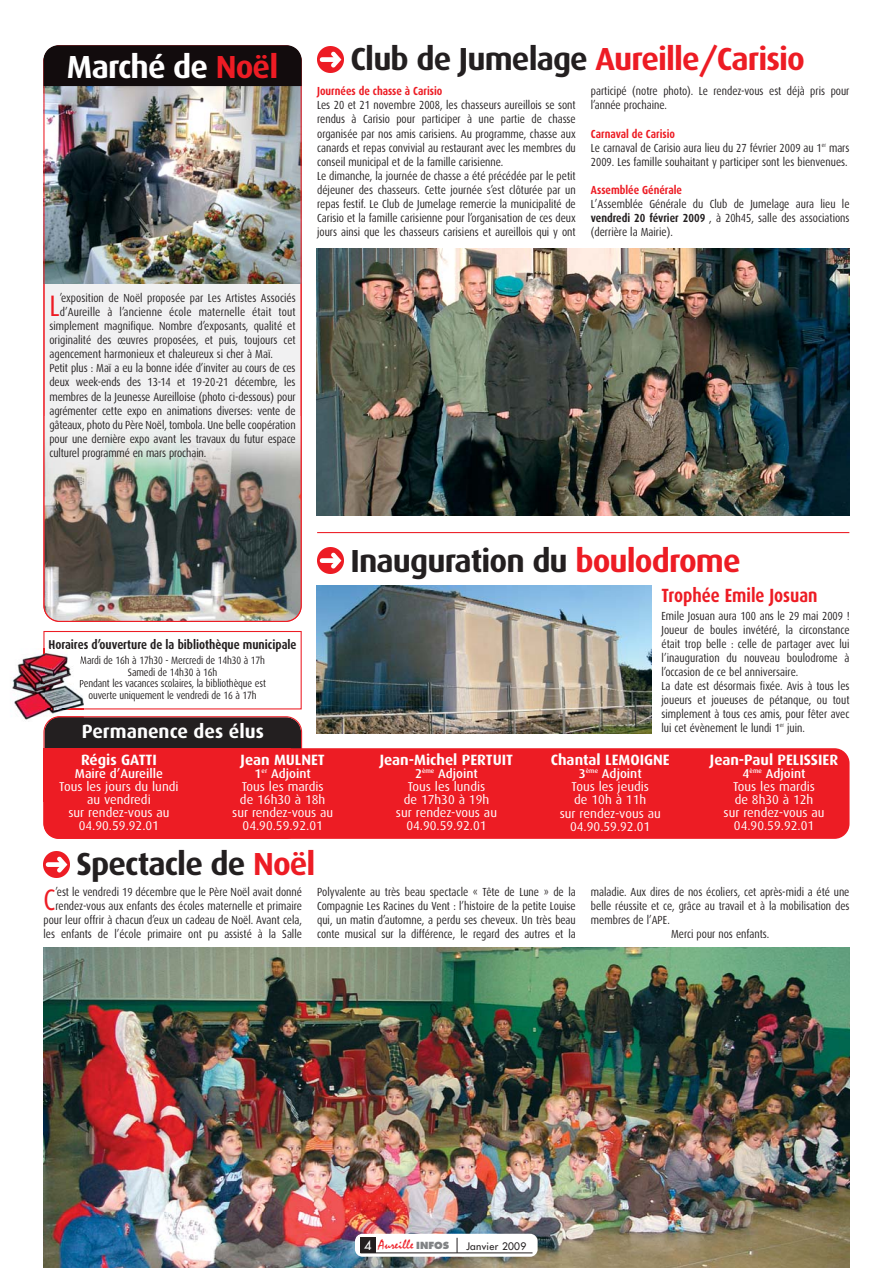
<style>
.page{position:relative;width:893px;height:1268px;background:#fff}
.page>*{position:absolute;margin:0;border:0;box-sizing:border-box;transform-origin:0 0}
.t1{font:700 31.95px "Dax";letter-spacing:-.03em;color:#231f20}
.t2{font:700 31.95px "Dax";letter-spacing:-.03em;color:#ed1c24}
.t3{font:700 31.95px "Dax";letter-spacing:-.03em;color:#fff}
.t4{font:29.55px "Dax";color:#ed1c24;scale:.85 1}
.t5{font:700 19.2px "Dax";color:#ed1c24;scale:.85 1}
.t6{font:700 19.2px "Dax";color:#fff}
.t7{font:700 14.85px "Dax";color:#fff}
.t8{font:13.8px "Mistral";letter-spacing:.005em;color:#ed1c24}
.t9{font:12.75px/13px "Dax";color:#fff;text-align:center}
.t10{font:700 12.75px "Dax";color:#231f20;scale:.85 1}
.t11{font:500 12.75px "Dax";color:#fff}
.t12{font:11.7px/14.1px "Dax";color:#231f20;scale:.85 1}
.t13{font:700 11.7px "Dax";color:#ed1c24;scale:.85 1}
.t14{font:10.65px/11.9px "Dax";letter-spacing:-.01em;color:#231f20;text-align:center;scale:.85 1}
.t15{font:10.05px "Futura";letter-spacing:.03em;color:#231f20}
.s1{color:#ed1c24}
.s2{color:#231f20}
.s3{font-weight:700;color:#ed1c24}
.s4{font-weight:700}
.s5{font-weight:500}
.s6{font-family:"Futura";font-size:12.75px;color:#fff}
.s7{font-family:"Futura";font-weight:800;font-size:9.6px;color:#808284}
</style>
<div class="page">
<img style="left:43px;top:948px;width:806px;height:320px">
<div style="left:355px;top:1234px;width:183px;height:23px;background:#fff;border-radius:8px"></div>
<div style="left:360px;top:1238px;width:16px;height:15px;background:#231f20"></div>
<hr style="left:360px;top:1253px;width:172px;height:1px;background:#231f20">
<svg style="left:457px;top:1238px;width:1px;height:15px"></svg>
<img style="left:317px;top:46px;width:26px;height:26px">
<img style="left:317px;top:547px;width:26px;height:26px">
<img style="left:43px;top:851px;width:27px;height:26px">
<hr style="left:317px;top:532px;width:532px;height:1px;background:#ed1c24">
<img style="left:317px;top:248px;width:532px;height:268px">
<img style="left:317px;top:586px;width:334px;height:148px">
<svg style="left:43px;top:716px;width:259px;height:122px;background:#2f2426"></svg>
<div style="left:43px;top:748px;width:806px;height:91px;background:#ed1c24;border-radius:15px"></div>
<div style="left:43px;top:748px;width:248px;height:53px;background:#ed1c24"></div>
<img style="left:43px;top:86px;width:259px;height:536px">
<div style="left:43px;top:45px;width:259px;height:41px;background:#120c0d"></div>
<div style="left:43px;top:631px;width:259px;height:78px;border:1px solid #ed1c24"></div>
<img style="left:10px;top:648px;width:74px;height:74px">
<img style="left:47px;top:716px;width:37px;height:6px">
<img style="left:49px;top:648px;width:35px;height:1px">
<svg style="left:80px;top:655px;width:4px;height:9px"></svg>
<svg style="left:80px;top:679px;width:4px;height:9px"></svg>
<h1 class="t3" style="left:67px;top:53px;width:213px">Marché de <span class="s1">Noël</span></h1>
<h1 class="t2" style="left:351px;top:45px;width:456px"><span class="s2">Club de Jumelage</span> Aureille/Carisio</h1>
<p class="t13" style="left:317px;top:86px;width:149px">Journées de chasse à Carisio</p>
<p class="t12" style="left:317px;top:99px;width:306px">Les 20 et 21 novembre 2008, les chasseurs aureillois se sont rendus à Carisio pour participer à une partie de chasse organisée par nos amis carisiens. Au programme, chasse aux canards et repas convivial au restaurant avec les membres du conseil municipal et de la famille carisienne.<br>Le dimanche, la journée de chasse a été précédée par le petit déjeuner des chasseurs. Cette journée s’est clôturée par un repas festif. Le Club de Jumelage remercie la municipalité de Carisio et la famille carisienne pour l’organisation de ces deux jours ainsi que les chasseurs carisiens et aureillois qui y ont</p>
<p class="t12" style="left:591px;top:85px;width:306px">participé (notre photo). Le rendez-vous est déjà pris pour l’année prochaine.</p>
<p class="t12" style="left:591px;top:127px;width:306px"><span class="s3">Carnaval de Carisio<br></span>Le carnaval de Carisio aura lieu du 27 février 2009 au 1<sup>er</sup> mars<br>2009. Les famille souhaitant y participer sont les bienvenues.</p>
<p class="t13" style="left:591px;top:185px;width:109px">Assemblée Générale</p>
<p class="t12" style="left:591px;top:198px;width:306px;text-align:justify">L’Assemblée Générale du Club de Jumelage aura lieu le <span class="s4">vendredi 20 février 2009</span> , à 20h45, salle des associations (derrière la Mairie).</p>
<h2 class="t4" style="left:49px;top:293px;width:14px">L</h2>
<p class="t12" style="left:60px;top:292px;width:279px">’exposition de Noël proposée par Les Artistes Associés</p>
<p class="t12" style="left:60px;top:306px;width:279px">d’Aureille à l’ancienne école maternelle était tout</p>
<p class="t12" style="left:49px;top:320px;width:291px">simplement magnifique. Nombre d’exposants, qualité et</p>
<p class="t12" style="left:49px;top:334px;width:291px">originalité des œuvres proposées, et puis, toujours cet</p>
<p class="t12" style="left:49px;top:348px;width:264px">agencement harmonieux et chaleureux si cher à Maï.</p>
<p class="t12" style="left:49px;top:362px;width:291px">Petit plus : Maï a eu la bonne idée d’inviter au cours de ces</p>
<p class="t12" style="left:49px;top:376px;width:291px">deux week-ends des 13-14 et 19-20-21 décembre, les</p>
<p class="t12" style="left:49px;top:390px;width:291px">membres de la Jeunesse Aureilloise (photo ci-dessous) pour</p>
<p class="t12" style="left:49px;top:404px;width:291px">agrémenter cette expo en animations diverses: vente de</p>
<p class="t12" style="left:49px;top:418px;width:291px">gâteaux, photo du Père Noël, tombola. Une belle coopération</p>
<p class="t12" style="left:49px;top:432px;width:291px">pour une dernière expo avant les travaux du futur espace</p>
<p class="t12" style="left:49px;top:446px;width:186px">culturel programmé en mars prochain.</p>
<h1 class="t1" style="left:351px;top:546px;width:392px">Inauguration du <span class="s1">boulodrome</span></h1>
<p class="t10" style="left:49px;top:639px;width:293px">Horaires d’ouverture de la bibliothèque municipale</p>
<p class="t14" style="left:79px;top:655px;width:221px">Mardi de 16h à 17h30 - Mercredi de 14h30 à 17h Samedi de 14h30 à 16h<br>Pendant les vacances scolaires, la bibliothèque est ouverte uniquement le vendredi de 16 à 17h</p>
<h3 class="t6" style="left:82px;top:723px;width:184px">Permanence des élus</h3>
<p class="t7" style="left:81px;top:753px;width:77px">Régis GATTI</p>
<p class="t11" style="left:75px;top:768px;width:90px">Maire d’Aureille</p>
<p class="t9" style="left:59px;top:781px;width:121px">Tous les jours du lundi au vendredi<br>sur rendez-vous au<br>04.90.59.92.01</p>
<p class="t7" style="left:241px;top:753px;width:86px">Jean MULNET</p>
<p class="t9" style="left:232px;top:768px;width:103px"><span class="s5">1</span><sup>er</sup> <span class="s5">Adjoint<br></span>Tous les mardis<br>de 16h30 à 18h sur rendez-vous au<br>04.90.59.92.01</p>
<h1 class="t1" style="left:77px;top:850px;width:240px">Spectacle de <span class="s1">Noël</span></h1>
<p class="t7" style="left:380px;top:753px;width:135px">Jean-Michel PERTUIT</p>
<p class="t9" style="left:396px;top:768px;width:103px"><span class="s5">2</span><sup>ème</sup> <span class="s5">Adjoint<br></span>Tous les lundis<br>de 17h30 à 19h sur rendez-vous au<br>04.90.59.92.01</p>
<h3 class="t5" style="left:662px;top:587px;width:185px">Trophée Emile Josuan</h3>
<p class="t12" style="left:662px;top:609px;width:223px">Emile Josuan aura 100 ans le 29 mai 2009 !<br>Joueur de boules invétéré, la circonstance était trop belle : celle de partager avec lui l’inauguration du nouveau boulodrome à l’occasion de ce bel anniversaire.<br>La date est désormais fixée. Avis à tous les joueurs et joueuses de pétanque, ou tout simplement à tous ces amis, pour fêter avec lui cet évènement le lundi 1<sup>er</sup> juin.</p>
<p class="t7" style="left:551px;top:753px;width:121px">Chantal LEMOIGNE</p>
<p class="t9" style="left:560px;top:768px;width:103px"><span class="s5">3</span><sup>ème</sup> <span class="s5">Adjoint<br></span>Tous les jeudis<br>de 10h à 11h<br>sur rendez-vous au<br>04.90.59.92.01</p>
<p class="t7" style="left:710px;top:753px;width:130px">Jean-Paul PELISSIER</p>
<p class="t9" style="left:723px;top:768px;width:103px"><span class="s5">4</span><sup>ème</sup> <span class="s5">Adjoint<br></span>Tous les mardis<br>de 8h30 à 12h<br>sur rendez-vous au<br>04.90.59.92.01</p>
<p class="t12" style="left:43px;top:885px;width:306px;text-align:right">’est le vendredi 19 décembre que le Père Noël avait donné rendez-vous aux enfants des écoles maternelle et primaire pour leur offrir à chacun d’eux un cadeau de Noël. Avant cela, les enfants de l’école primaire ont pu assisté à la Salle</p>
<p class="t12" style="left:317px;top:885px;width:306px;text-align:justify">Polyvalente au très beau spectacle « Tête de Lune » de la Compagnie Les Racines du Vent : l’histoire de la petite Louise qui, un matin d’automne, a perdu ses cheveux. Un très beau conte musical sur la différence, le regard des autres et la</p>
<p class="t12" style="left:591px;top:885px;width:306px">maladie. Aux dires de nos écoliers, cet après-midi a été une</p>
<h2 class="t4" style="left:43px;top:887px;width:16px">C</h2>
<p class="t12" style="left:591px;top:899px;width:306px">belle réussite et ce, grâce au travail et à la mobilisation des</p>
<p class="t12" style="left:591px;top:913px;width:95px">membres de l’APE.</p>
<p class="t12" style="left:671px;top:928px;width:117px">Merci pour nos enfants.</p>
<p class="t8" style="left:364px;top:1239px;width:86px"><span class="s6">4</span> Aureille <span class="s7">INFOS</span></p>
<p class="t15" style="left:466px;top:1241px;width:61px">Janvier 2009</p>
</div>
